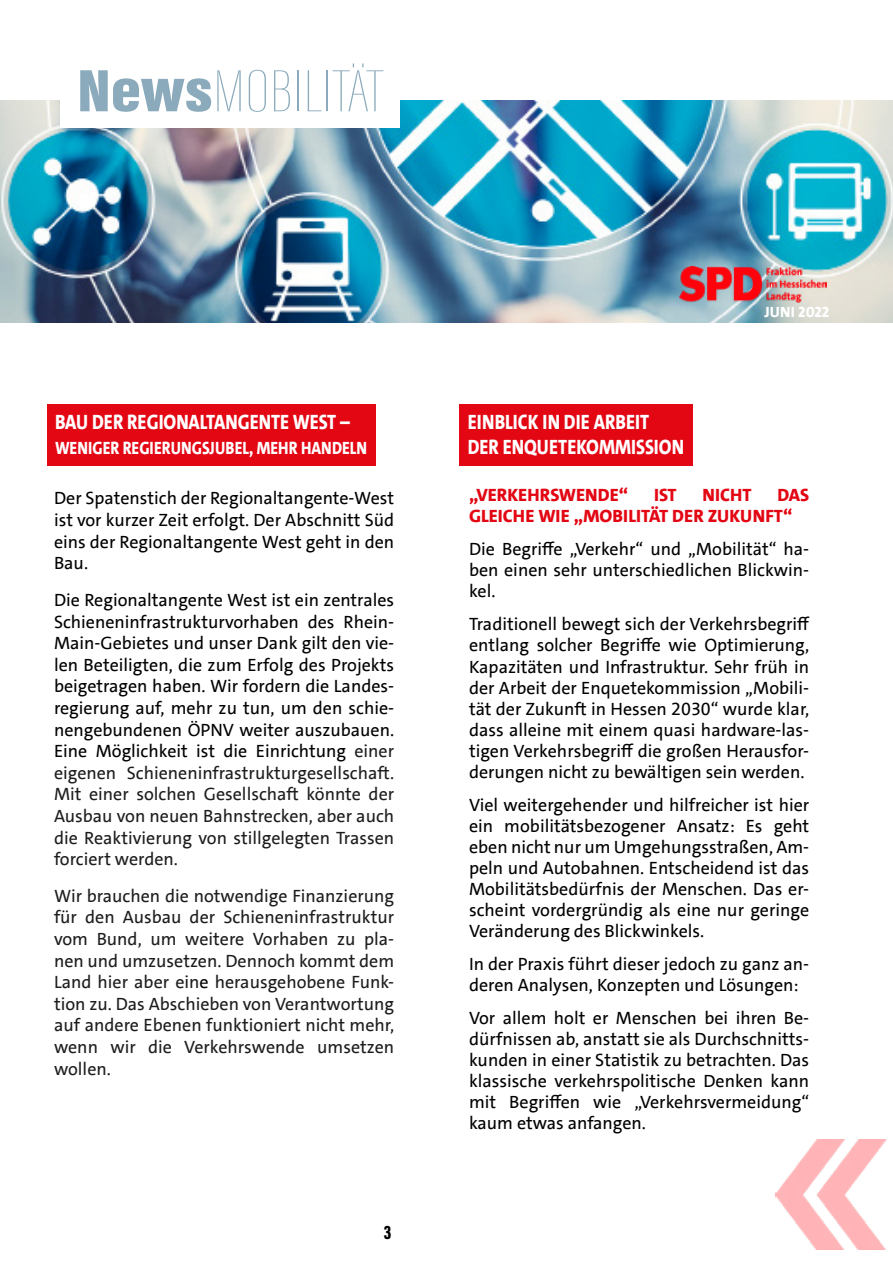
<style>
.page{position:relative;width:893px;height:1263px;background:#fff}
.page>*{position:absolute;margin:0;border:0;box-sizing:border-box;transform-origin:0 0}
.t1{font:100 61.5px "Acumin Pro Extra Cond";color:#8babbc;scale:1.29 1}
.t2{font:800 21px "SPD The Sans Versal";color:#fff;scale:.85 1}
.Bildunterschrift{font:900 19.5px "Acumin Pro Extra Cond";color:#000}
.t3{font:18px/21px "SPD The Sans";color:#000;text-align:justify}
.t4{font:18px/21.6px "SPD The Sans";color:#1d1d1d;text-align:justify}
.t5{font:800 18px/21px "SPD The Sans Versal";color:#e30613}
.t6{font:800 18px "SPD The Sans Versal";color:#fff;scale:.85 1}
.t7{font:800 15px "SPD The Sans Versal";letter-spacing:.005em;color:#fff}
.s1{font-weight:900}
.s2{color:#1d1d1d}
.s3{color:#000}
</style>
<div class="page">
<img style="left:0;top:101px;width:893px;height:222px">
<div style="left:60px;top:56px;width:340px;height:72px;background:#fff"></div>
<div style="left:47px;top:404px;width:328px;height:61px;background:#e30613"></div>
<div style="left:459px;top:404px;width:233px;height:61px;background:#e30613"></div>
<img style="left:775px;top:1140px;width:111px;height:110px">
<img style="left:679px;top:267px;width:148px;height:37px">
<p class="t1" style="left:77px;top:55px;width:239px"><span class="s1">News</span>MOBILITÄT</p>
<p class="t2" style="left:55px;top:408px;width:349px">BAU DER REGIONALTANGENTE WEST –</p>
<p class="t6" style="left:55px;top:437px;width:368px">WENIGER REGIERUNGSJUBEL, MEHR HANDELN</p>
<p class="t3" style="left:54px;top:488px;width:342px;line-height:21.6px">Der Spatenstich der Regionaltangente-West ist vor kurzer Zeit erfolgt. Der Abschnitt Süd eins der Regionaltangente West geht in den Bau.</p>
<p class="t3" style="left:54px;top:589px;width:342px;line-height:21.6px">Die Regionaltangente West ist ein zentrales Schieneninfrastrukturvorhaben des Rhein-Main-Gebietes und unser Dank gilt den vie&shy;len Beteiligten, die zum Erfolg des Projekts beigetragen haben. Wir fordern die Landes&shy;regierung auf, mehr zu tun, um den schie&shy;nengebundenen ÖPNV weiter auszubauen.<br>Eine Möglichkeit ist die Einrichtung <span class="s2">einer eigenen Schieneninfrastrukturgesellschaft.<br>Mit einer solchen Gesellschaft könnte der Ausbau von neuen Bahnstrecken, aber auch die Reaktivierung von stillgelegten Trassen forciert werden.</span></p>
<p class="t4" style="left:54px;top:885px;width:342px">Wir brauchen die notwendige Finanzierung für den Ausbau der Schieneninfrastruktur vom Bund, um weitere Vorhaben zu pla&shy;nen und umzusetzen. Dennoch kommt dem Land hier aber ein<span class="s3">e</span> herausgehobene Funk&shy;tion zu. Das Abschieben von Verantwortung auf andere Ebenen funktioniert nicht mehr, wenn wir die Verkehrswende umsetzen wollen.</p>
<p class="Bildunterschrift" style="left:384px;top:1221px;width:9px">3</p>
<p class="t2" style="left:468px;top:408px;width:215px">EINBLICK IN DIE ARBEIT</p>
<p class="t2" style="left:468px;top:434px;width:256px">DER ENQUETEKOMMISSION</p>
<p class="t7" style="left:764px;top:303px;width:67px">JUNI 2022</p>
<p class="t5" style="left:469px;top:485px;width:161px">„VERKEHRSWENDE“</p>
<p class="t5" style="left:654px;top:485px;width:24px">IST</p>
<p class="t5" style="left:703px;top:485px;width:51px">NICHT</p>
<p class="t5" style="left:469px;top:485px;width:342px;text-indent:308px">DAS<br>GLEICHE WIE „MOBILITÄT DER ZUKUNFT“</p>
<p class="t3" style="left:469px;top:539px;width:342px">Die Begriffe „Verkehr“ und „Mobilität“ ha&shy;ben einen sehr unterschiedlichen Blickwin&shy;kel.</p>
<p class="t3" style="left:469px;top:614px;width:342px">Traditionell bewegt sich der Verkehrsbegriff entlang solcher Begriffe wie Optimierung, Kapazitäten und Infrastruktur. Sehr früh in der Arbeit der Enquetekommission „Mobili&shy;tät der Zukunft in Hessen 2030“ wurde klar, dass alleine mit einem quasi hardware-las&shy;tigen Verkehrsbegriff die großen Herausfor&shy;derungen nicht zu bewältigen sein werden.</p>
<p class="t3" style="left:469px;top:794px;width:342px">Viel weitergehender und hilfreicher ist hier ein mobilitätsbezogener Ansatz: Es geht eben nicht nur um Umgehungsstraßen, Am&shy;peln und Autobahnen. Entscheidend ist das Mobilitätsbedürfnis der Menschen. Das er&shy;scheint vordergründig als eine nur geringe Veränderung des Blickwinkels.</p>
<p class="t3" style="left:469px;top:953px;width:342px">In der Praxis führt dieser jedoch zu ganz an&shy;deren Analysen, Konzepten und Lösungen:</p>
<p class="t3" style="left:469px;top:1007px;width:342px">Vor allem holt er Menschen bei ihren Be&shy;dürfnissen ab, anstatt sie als Durchschnitts&shy;kunden in einer Statistik zu betrachten. Das klassische verkehrspolitische Denken kann mit Begriffen wie „Verkehrsvermeidung“ kaum etwas anfangen.</p>
</div>
